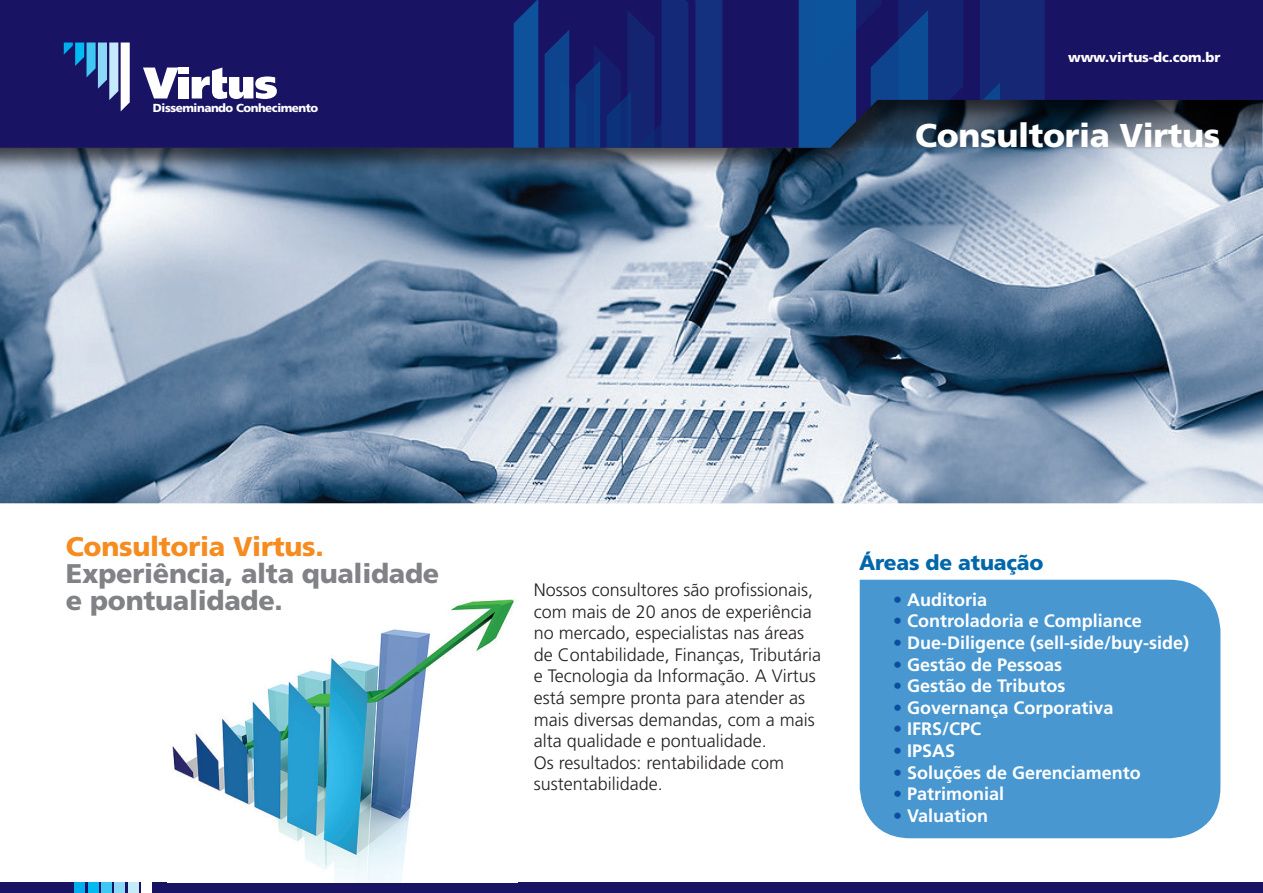
<style>
.page{position:relative;width:1263px;height:893px;background:#fff}
.page>*{position:absolute;margin:0;border:0;box-sizing:border-box;transform-origin:0 0}
.t1{font:900 33px "Frutiger LT Std";letter-spacing:-.01em;color:#fff}
.t2{font:900 27px/27px "Frutiger LT Std";letter-spacing:-.01em;color:#808285}
.t3{font:900 27px "Frutiger LT Std";letter-spacing:-.01em;color:#f68b1f}
.t4{font:900 21px "Frutiger LT Std";letter-spacing:-.01em;color:#0067aa}
.t5{font:300 18px/21.6px "Frutiger LT Std";color:#231f20}
.t6{font:700 18px "Frutiger LT Std";color:#fff}
.t7{font:900 13.5px "Frutiger LT Std";letter-spacing:-.01em;color:#fff}
.t8{font:900 11.7px "Frutiger LT Std";letter-spacing:-.04em;color:#fff}
.s1{color:#0d4da1}
</style>
<div class="page">
<div style="left:0;top:0;width:1263px;height:148px;background:#191364"></div>
<div style="left:695px;top:0;width:27px;height:99px;background:#14317f"></div>
<svg style="left:514px;top:0;width:174px;height:99px"></svg>
<svg style="left:799px;top:0;width:246px;height:99px"></svg>
<svg style="left:143px;top:68px;width:36px;height:30px"></svg>
<div style="left:179px;top:77px;width:10px;height:21px;background:#fff"></div>
<div style="left:179px;top:68px;width:10px;height:6px;background:#fff"></div>
<svg style="left:192px;top:68px;width:85px;height:31px"></svg>
<svg style="left:64px;top:43px;width:66px;height:56px"></svg>
<div style="left:0;top:882px;width:1263px;height:11px;background:#191364"></div>
<div style="left:141px;top:882px;width:11px;height:11px;background:#fff"></div>
<div style="left:128px;top:882px;width:10px;height:11px;background:#c6eafa"></div>
<div style="left:115px;top:882px;width:10px;height:11px;background:#8dd7f7"></div>
<div style="left:101px;top:882px;width:11px;height:11px;background:#40c7f4"></div>
<div style="left:88px;top:882px;width:10px;height:11px;background:#00baf1"></div>
<div style="left:75px;top:882px;width:10px;height:11px;background:#00aeef"></div>
<div style="left:0;top:99px;width:1263px;height:407px;background:#231f20;opacity:.75"></div>
<svg style="left:782px;top:100px;width:480px;height:96px"></svg>
<img style="left:172px;top:599px;width:343px;height:283px">
<div style="left:860px;top:580px;width:360px;height:258px;background:#4897d1"></div>
<p class="t8" style="left:153px;top:100px;width:167px">Disseminando Conhecimento</p>
<p class="t7" style="left:1068px;top:49px;width:154px">www.virtus-dc.com.br</p>
<h1 class="t1" style="left:915px;top:115px;width:307px">Consultoria Virtus</h1>
<h2 class="t3" style="left:66px;top:530px;width:259px">Consultoria Virtus.</h2>
<h2 class="t2" style="left:66px;top:560px;width:375px">Experiência, alta qualidade e pontualidade.</h2>
<p class="t5" style="left:534px;top:579px;width:289px">Nossos consultores são profissionais, com mais de 20 anos de experiência no mercado, especialistas nas áreas de Contabilidade, Finanças, Tributária e Tecnologia da Informação. A Virtus está sempre pronta para atender as mais diversas demandas, com a mais alta qualidade e pontualidade.<br>Os resultados: rentabilidade com sustentabilidade.</p>
<p class="t4" style="left:859px;top:550px;width:186px">Áreas de atuação</p>
<p class="t6" style="left:893px;top:589px;width:96px"><span class="s1">•</span> Auditoria</p>
<p class="t6" style="left:893px;top:611px;width:250px"><span class="s1">•</span> Controladoria e Compliance</p>
<p class="t6" style="left:893px;top:632px;width:298px"><span class="s1">•</span> Due-Diligence (sell-side/buy-side)</p>
<p class="t6" style="left:893px;top:654px;width:171px"><span class="s1">•</span> Gestão de Pessoas</p>
<p class="t6" style="left:893px;top:675px;width:174px"><span class="s1">•</span> Gestão de Tributos</p>
<p class="t6" style="left:893px;top:697px;width:222px"><span class="s1">•</span> Governança Corporativa</p>
<p class="t6" style="left:893px;top:719px;width:90px"><span class="s1">•</span> IFRS/CPC</p>
<p class="t6" style="left:893px;top:740px;width:64px"><span class="s1">•</span> IPSAS</p>
<p class="t6" style="left:893px;top:762px;width:249px"><span class="s1">•</span> Soluções de Gerenciamento</p>
<p class="t6" style="left:893px;top:783px;width:113px"><span class="s1">•</span> Patrimonial</p>
<p class="t6" style="left:893px;top:805px;width:97px"><span class="s1">•</span> Valuation</p>
</div>
